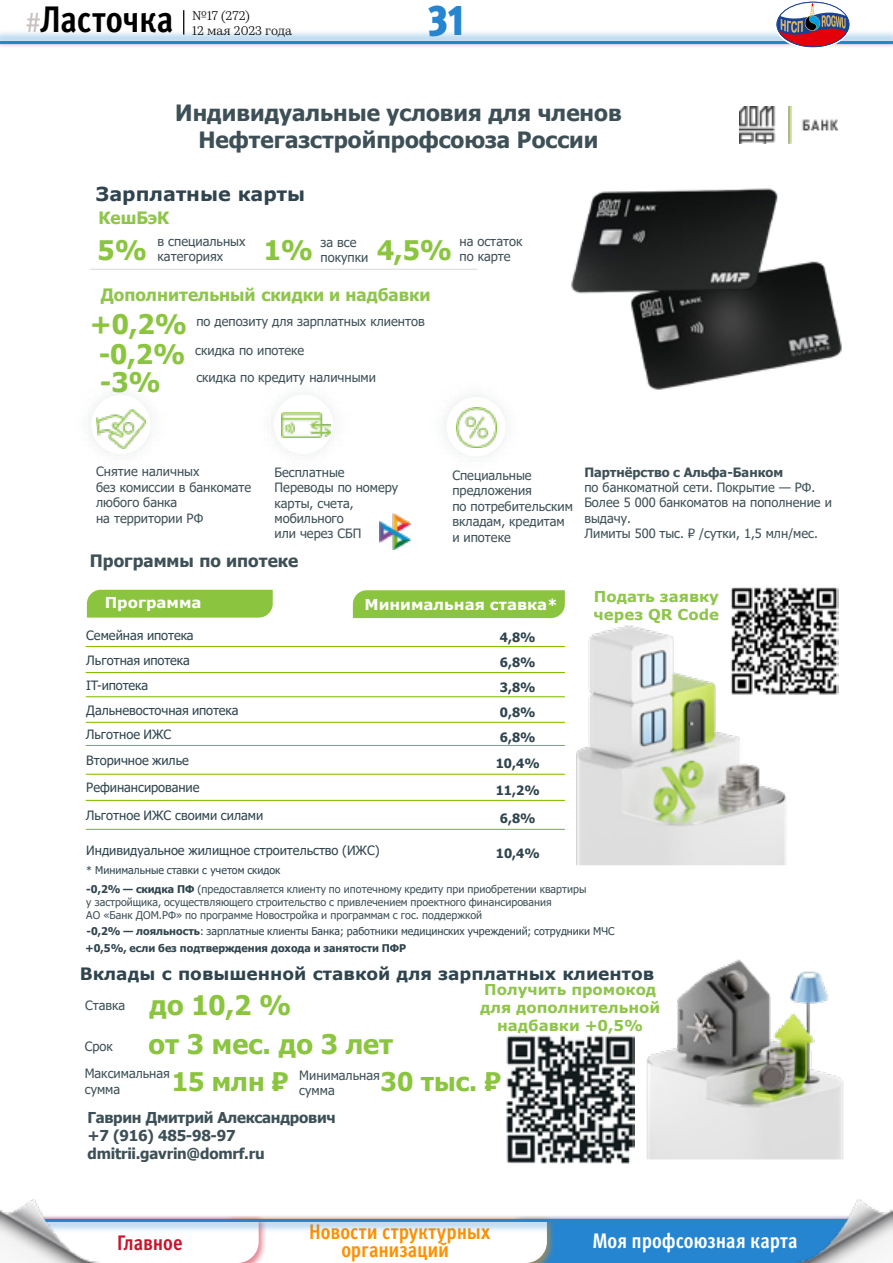
<style>
.page{position:relative;width:893px;height:1263px;background:#fff}
.page>*{position:absolute;margin:0;border:0;box-sizing:border-box;transform-origin:0 0}
.t1{font:900 condensed 43.5px "Meta Pro";color:#2585d0}
.t2{font:700 condensed 36.9px "Meta Pro";letter-spacing:-.005em;color:#000}
.t3{font:700 27px/38.7px "Tahoma";color:#8bc540}
.t4{font:700 25.65px "Tahoma";color:#8bc540}
.t5{font:700 22.5px/27px "Tahoma";color:#3e5057;text-align:center}
.t6{font:700 condensed 21px/18px "Meta Pro";color:#ff9000;text-align:center}
.t7{font:700 condensed 21px "Meta Pro";letter-spacing:-.005em;color:#fff}
.t8{font:700 condensed 21px "Meta Pro";letter-spacing:-.005em;color:#c8142d}
.t9{font:700 19.2px "Verdana";color:#2f444e}
.t10{font:700 17.1px "Verdana";color:#2f444e}
.t11{font:700 17.1px "Tahoma";color:#8fc54c}
.t12{font:700 17.1px "Tahoma";color:#3e5057}
.t13{font:700 15px/18px "Verdana";color:#8fc54c}
.t14{font:700 15px/18px "Tahoma";letter-spacing:-.02em;color:#3e5057}
.t15{font:700 15px "Verdana";color:#fff}
.t16{font:12.9px "Tahoma";color:#3e5057}
.t17{font:700 12.9px "Tahoma";color:#3e5057}
.t18{font:12.9px "Tahoma";letter-spacing:-.005em;color:#2f444e}
.t19{font:12.75px/15.5px "Tahoma";color:#3e5057}
.t20{font:12.75px "Tahoma";letter-spacing:-.005em;color:#2f444e}
.t21{font:700 12.75px "Tahoma";color:#2f444e}
.t22{font:12.75px/15px "Kazimir Text";color:#000}
.t23{font:10.65px/12.9px "Tahoma";color:#3e5057}
.t24{font:10.65px/16.8px "Tahoma";color:#2f444e}
.t25{font:10.65px "Tahoma";color:#2e444e}
.s1{font-weight:400;font-stretch:normal;font-size:27px;color:#c6c0be}
.s2{font-style:inherit}
.s3{font-weight:700;font-size:27px;color:#8bc540}
.s4{font-weight:700;color:#2f444e}
.s5{color:#2f444e}
.s6{font-weight:700}
</style>
<div class="page">
<img style="left:571px;top:188px;width:271px;height:202px">
<hr style="left:90px;top:269px;width:387px;height:1px;background:#d7d9db">
<img style="left:456px;top:408px;width:40px;height:40px">
<img style="left:96px;top:409px;width:49px;height:39px">
<img style="left:281px;top:412px;width:49px;height:25px">
<img style="left:379px;top:513px;width:32px;height:37px">
<hr style="left:86px;top:646px;width:479px;height:1px;background:#82be00">
<hr style="left:86px;top:672px;width:479px;height:1px;background:#82be00">
<hr style="left:86px;top:696px;width:479px;height:1px;background:#82be00">
<hr style="left:86px;top:722px;width:479px;height:1px;background:#82be00">
<hr style="left:86px;top:745px;width:479px;height:1px;background:#82be00">
<hr style="left:86px;top:774px;width:479px;height:1px;background:#82be00">
<hr style="left:86px;top:800px;width:479px;height:1px;background:#82be00">
<hr style="left:86px;top:829px;width:479px;height:1px;background:#82be00">
<div style="left:87px;top:590px;width:186px;height:28px;background:#8bc540"></div>
<div style="left:353px;top:590px;width:212px;height:28px;background:#8bc540"></div>
<img style="left:576px;top:625px;width:210px;height:240px">
<img style="left:634px;top:959px;width:210px;height:200px">
<img style="left:729px;top:587px;width:110px;height:108px">
<img style="left:506px;top:1035px;width:128px;height:128px">
<img style="left:739px;top:107px;width:98px;height:37px">
<svg style="left:239px;top:1234px;width:550px;height:29px"></svg>
<div style="left:0;top:30px;width:893px;height:19px;background:#2585d0;opacity:.3"></div>
<hr style="left:0;top:41px;width:893px;height:3px;background:#2585d0">
<div style="left:0;top:1214px;width:893px;height:20px;background:#2585d0;opacity:.3"></div>
<hr style="left:0;top:1219px;width:893px;height:3px;background:#2585d0">
<svg style="left:183px;top:10px;width:1px;height:25px"></svg>
<svg style="left:775px;top:2px;width:75px;height:46px"></svg>
<div style="left:775px;top:0;width:75px;height:48px;border:1px solid #fff;border-radius:50%"></div>
<img style="left:0;top:1199px;width:104px;height:64px">
<img style="left:789px;top:1199px;width:104px;height:64px">
<h2 class="t2" style="left:26px;top:-9px;width:149px"><span class="s1">#</span>Ласточка</h2>
<p class="t22" style="left:192px;top:7px;width:101px">№17 (272)<br>12 мая 2023 года</p>
<h1 class="t1" style="left:427px;top:-14px;width:40px">31</h1>
<h3 class="t5" style="left:175px;top:101px;width:448px">Индивидуальны<span class="s2">е</span> условия для членов<br>Нефтегазстройпрофсоюз<span class="s2">а</span> России</h3>
<h3 class="t9" style="left:96px;top:181px;width:211px">Зарплатные карты</h3>
<h3 class="t3" style="left:98px;top:232px;width:51px">5%</h3>
<p class="t16" style="left:158px;top:232px;width:89px">в специальных</p>
<h3 class="t11" style="left:99px;top:206px;width:72px">КешБэК</h3>
<h3 class="t3" style="left:264px;top:232px;width:51px">1%</h3>
<p class="t19" style="left:321px;top:235px;width:133px">за все<br>покупки <sup>4,5%</sup></p>
<p class="t19" style="left:459px;top:234px;width:64px">на остаток</p>
<p class="t19" style="left:158px;top:249px;width:67px">категориях</p>
<p class="t16" style="left:459px;top:248px;width:53px">по карте</p>
<h3 class="t11" style="left:101px;top:283px;width:331px">Дополнительный скидки и надбавки</h3>
<p class="t19" style="left:90px;top:314px;width:336px"><span class="s3">+0,2%</span> по депозиту для зарплатных клиентов</p>
<p class="t19" style="left:99px;top:344px;width:207px"><span class="s3">-0,2%</span> скидка по ипотеке</p>
<h3 class="t3" style="left:100px;top:364px;width:63px">-3%</h3>
<p class="t19" style="left:196px;top:370px;width:181px">скидка по кредиту наличными</p>
<p class="t19" style="left:96px;top:465px;width:105px">Снятие наличных</p>
<p class="t16" style="left:96px;top:478px;width:157px">без комиссии в банкомате</p>
<p class="t19" style="left:96px;top:496px;width:109px">любого банка<br>на территории РФ</p>
<p class="t19" style="left:275px;top:465px;width:125px">Бесплатные<br>Переводы по номеру карты, счета, мобильного<br>или через СБП</p>
<p class="t17" style="left:584px;top:463px;width:200px">Партнёрство с Альфа-Банком</p>
<p class="t19" style="left:452px;top:468px;width:122px">Специальные предложения<br>по потребительским вкладам, кредитам и ипотеке</p>
<p class="t19" style="left:584px;top:480px;width:249px">по банкоматной сети. Покрытие — РФ.<br>Более 5 000 банкоматов на пополнение и выдачу.<br>Лимиты 500 тыс. ₽ /сутки, 1,5 млн/мес.</p>
<h3 class="t12" style="left:90px;top:549px;width:210px">Программы по ипотеке</h3>
<p class="t15" style="left:105px;top:592px;width:98px">Программа</p>
<p class="t15" style="left:301px;top:594px;width:135px">Базовая ставка</p>
<p class="t15" style="left:364px;top:594px;width:195px">Миним льная ставка*</p>
<p class="t20" style="left:86px;top:626px;width:109px">Семейная ипотека</p>
<p class="t21" style="left:500px;top:628px;width:37px">4,8%</p>
<p class="t20" style="left:86px;top:651px;width:105px">Льготная ипотека</p>
<p class="t21" style="left:500px;top:654px;width:37px">6,8%</p>
<p class="t20" style="left:86px;top:676px;width:64px">IT-ипотека</p>
<p class="t21" style="left:500px;top:679px;width:37px">3,8%</p>
<p class="t20" style="left:86px;top:701px;width:154px">Дальневосточная ипотека</p>
<p class="t21" style="left:500px;top:704px;width:37px">0,8%</p>
<p class="t20" style="left:86px;top:726px;width:87px">Льготное ИЖС</p>
<p class="t21" style="left:500px;top:728px;width:37px">6,8%</p>
<p class="t20" style="left:86px;top:752px;width:104px">Вторичное жилье</p>
<p class="t21" style="left:496px;top:754px;width:45px">10,4%</p>
<p class="t18" style="left:86px;top:779px;width:115px">Рефинансирование</p>
<p class="t21" style="left:496px;top:781px;width:45px">11,2%</p>
<p class="t20" style="left:86px;top:807px;width:179px">Льготное ИЖС своими силами</p>
<p class="t21" style="left:500px;top:809px;width:37px">6,8%</p>
<p class="t20" style="left:86px;top:842px;width:295px">Индивидуальное жилищное строительство (ИЖС)</p>
<p class="t21" style="left:496px;top:844px;width:45px">10,4%</p>
<p class="t25" style="left:86px;top:863px;width:196px">* Минимальные ставки с учетом скидок</p>
<p class="t13" style="left:594px;top:587px;width:127px">Подать заявку через QR Code</p>
<p class="t23" style="left:86px;top:883px;width:502px"><span class="s4">-0,2% — скидка ПФ</span> <span class="s5">(</span>предоставляется клиенту по ипотечному кредиту при приобретении квартиры у застройщика, осуществляющего строительство с привлечением проектного финансирования<br>АО «Банк ДОМ.РФ» по программе Новостройка и программам с гос. поддержкой</p>
<p class="t24" style="left:85px;top:924px;width:531px"><span class="s6">-0,2% — лояльность</span>: зарплатные клиенты Банка; работники медицинских учреждений; сотрудники МЧС <span class="s6">+0,5%, если без подтверждения дохода и занятости ПФР</span></p>
<h3 class="t10" style="left:80px;top:961px;width:576px">Вклады с повышенной ставкой для зарплатных клиентов</h3>
<h3 class="t3" style="left:148px;top:987px;width:246px">до 10,2 %<br>от 3 мес. до 3 лет</h3>
<p class="t13" style="left:480px;top:980px;width:182px;text-align:center">Получить промокод для дополнительной надбавки +0,5%</p>
<p class="t19" style="left:85px;top:999px;width:42px">Ставка</p>
<p class="t19" style="left:85px;top:1039px;width:30px">Срок</p>
<p class="t19" style="left:85px;top:1067px;width:87px">Максимальная сумма</p>
<p class="t19" style="left:299px;top:1068px;width:82px">Минимальная</p>
<h3 class="t4" style="left:381px;top:1064px;width:122px">30 тыс. ₽</h3>
<h3 class="t4" style="left:172px;top:1063px;width:164px">15 млн ₽ <sub>сумма</sub></h3>
<p class="t14" style="left:87px;top:1109px;width:250px">Гаврин Дмитрий Александрович +7 (916) 485-98-97 dmitrii.gavrin@domrf.ru</p>
<h3 class="t8" style="left:117px;top:1226px;width:67px">Главное</h3>
<h3 class="t6" style="left:309px;top:1222px;width:182px">Новости структурных организаций</h3>
<h3 class="t7" style="left:592px;top:1225px;width:207px">Моя профсоюзная карта</h3>
</div>
